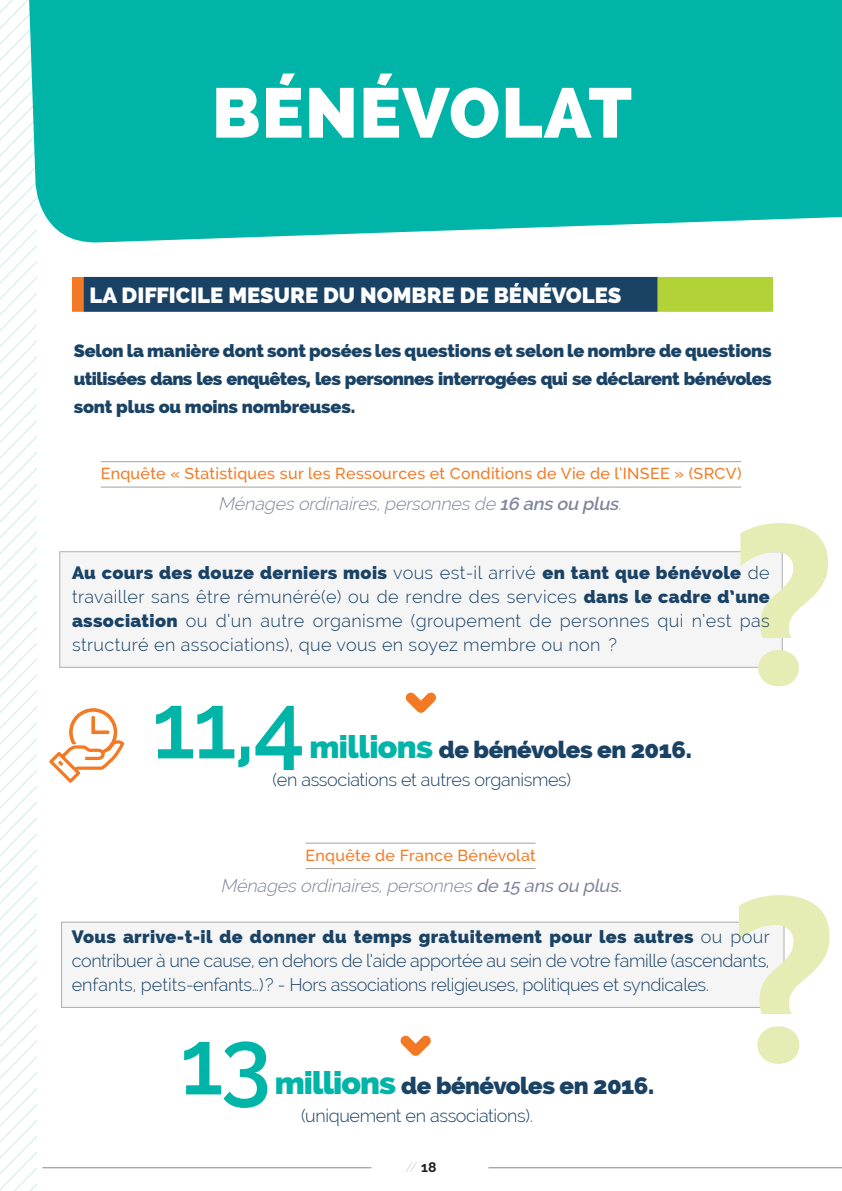
<style>
.page{position:relative;width:842px;height:1191px;background:#fff}
.page>*{position:absolute;margin:0;border:0;box-sizing:border-box;transform-origin:0 0}
.t1{font:600 92px "Raleway";color:#00b4a7}
.t2{font:800 70.2px "Raleway";letter-spacing:.02em;color:#fff}
.t3{font:800 24px "Raleway";letter-spacing:-.02em;color:#1a4265}
.t4{font:800 22px "Raleway";color:#fff}
.t5{font:300 18px/24px "Raleway";letter-spacing:-.02em;color:#1a4265;text-align:justify}
.t6{font:800 18px/28px "Raleway";letter-spacing:-.02em;color:#1a4265;text-align:justify}
.t7{font:italic 300 18px "Raleway";color:#80859d}
.t8{font:500 16px "Raleway";letter-spacing:.02em;color:#f47924}
.t9{font:100 14px "Raleway";color:#939598}
.s1{font-weight:600}
.s2{font-weight:800}
.s3{font-size:32px;color:#00b4a7}
.s4{font-weight:500}
.s5{font-weight:700;color:#231f20}
</style>
<div class="page">
<svg style="left:0;top:0;width:37px;height:1191px"></svg>
<hr style="left:488px;top:1167px;width:354px;height:1px;background:#80859d">
<hr style="left:43px;top:1167px;width:328px;height:1px;background:#80859d">
<svg style="left:19px;top:0;width:823px;height:244px;background:#13b9ad"></svg>
<div style="left:72px;top:277px;width:11px;height:35px;background:#f47924"></div>
<div style="left:83px;top:277px;width:575px;height:35px;background:#1a4265"></div>
<div style="left:658px;top:277px;width:115px;height:35px;background:#b3d238"></div>
<div style="left:60px;top:551px;width:722px;height:116px;background:#f5f5f6;border:1px solid #adaeb2"></div>
<svg style="left:740px;top:523px;width:88px;height:163px"></svg>
<svg style="left:49px;top:707px;width:76px;height:76px"></svg>
<svg style="left:406px;top:692px;width:30px;height:21px"></svg>
<hr style="left:101px;top:461px;width:640px;height:1px;background:#a4a397">
<hr style="left:101px;top:486px;width:640px;height:1px;background:#a4a397">
<div style="left:61px;top:922px;width:723px;height:85px;background:#f5f5f6;border:1px solid #adaeb2"></div>
<svg style="left:739px;top:895px;width:90px;height:168px"></svg>
<hr style="left:306px;top:842px;width:230px;height:1px;background:#a4a397">
<hr style="left:306px;top:868px;width:230px;height:1px;background:#a4a397">
<svg style="left:401px;top:1035px;width:30px;height:21px"></svg>
<h2 class="t2" style="left:212px;top:72px;width:421px">BÉNÉVOLAT</h2>
<p class="t4" style="left:90px;top:282px;width:533px">LA DIFFICILE MESURE DU NOMBRE DE BÉNÉVOLES</p>
<p class="t6" style="left:74px;top:337px;width:699px">Selon la manière dont sont posées les questions et selon le nombre de questions utilisées dans les enquêtes, les personnes interrogées qui se déclarent bénévoles sont plus ou moins nombreuses.</p>
<p class="t8" style="left:101px;top:464px;width:642px">Enquête « Statistiques sur les Ressources et Conditions de Vie de l’INSEE » (SRCV)</p>
<p class="t7" style="left:218px;top:493px;width:409px">Ménagesordinaires,personnesde <span class="s1">16 ans ou plus</span>.</p>
<p class="t5" style="left:72px;top:560px;width:699px"><span class="s2">Au cours des douze derniers mois</span> vous est-il arrivé <span class="s2">en tant que bénévole</span> de travailler sans être rémunéré(e) ou de rendre des services <span class="s2">dans le cadre d’une association</span> ou d’un autre organisme (groupement de personnes qui n’est pas structuré en associations), que vous en soyez membre ou non ?</p>
<h1 class="t1" style="left:152px;top:673px;width:154px">11,4</h1>
<h3 class="t3" style="left:309px;top:736px;width:384px"><span class="s3">millions</span> de bénévoles en 2016.</h3>
<p class="t5" style="left:273px;top:768px;width:300px">(en associations et autres organismes)</p>
<p class="t8" style="left:305px;top:845px;width:232px">Enquête de France Bénévolat</p>
<p class="t7" style="left:220px;top:875px;width:407px">Ménagesordinaires,personnes<span class="s4">de 15 ans ou plus.</span></p>
<p class="t5" style="left:72px;top:924px;width:700px"><span class="s2">Vous arrive-t-il de donner du temps gratuitement pour les autres</span> ou pour contribuer à une cause, en dehors de l’aide apportée au sein de votre famille (ascendants, enfants, petits-enfants…)? - Hors associations religieuses, politiques et syndicales.</p>
<h1 class="t1" style="left:180px;top:1009px;width:93px">13</h1>
<h3 class="t3" style="left:275px;top:1072px;width:381px"><span class="s3">millions</span> de bénévoles en 2016.</h3>
<p class="t5" style="left:301px;top:1104px;width:233px">(uniquement en associations).</p>
<p class="t9" style="left:405px;top:1158px;width:33px">// <span class="s5">18</span></p>
</div>
